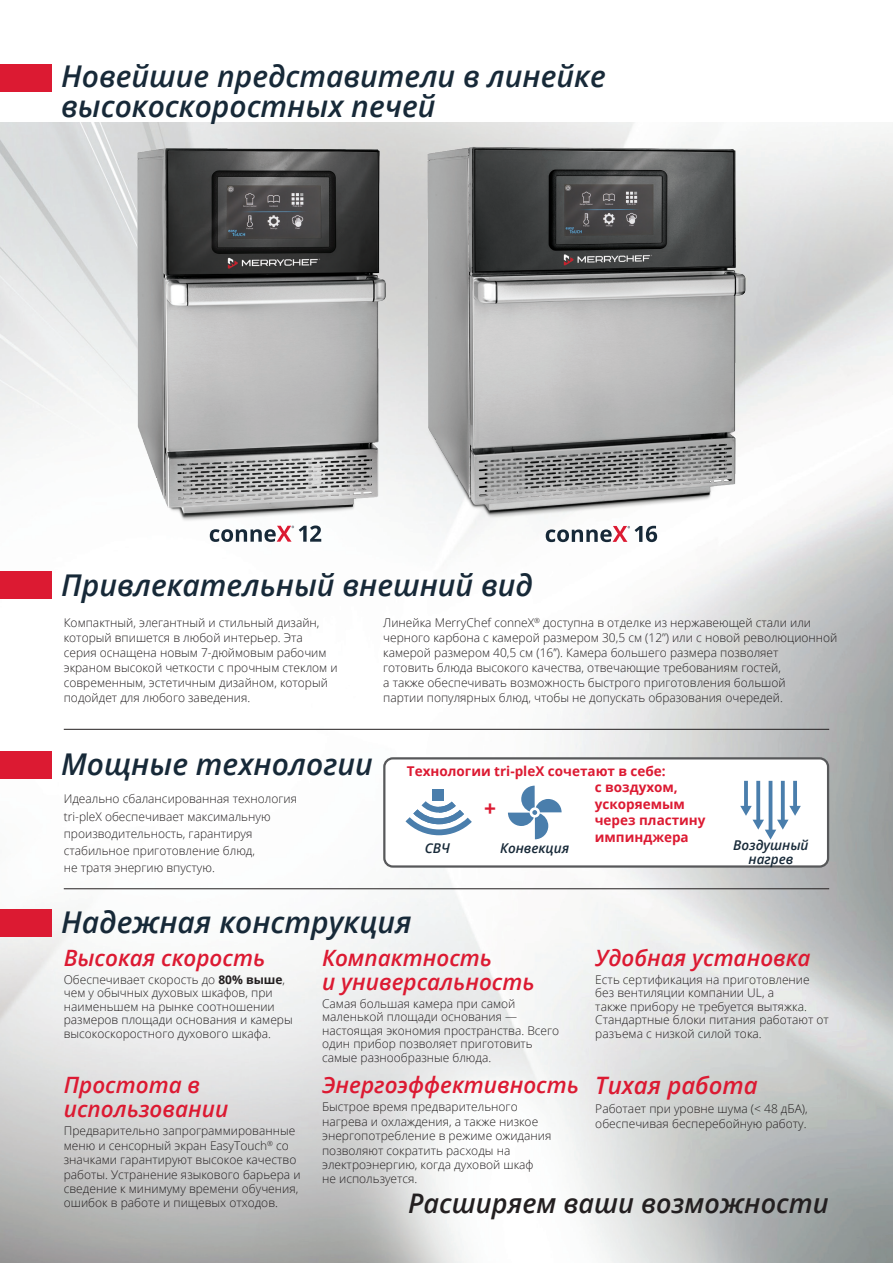
<style>
.page{position:relative;width:893px;height:1263px;background:#fff}
.page>*{position:absolute;margin:0;border:0;box-sizing:border-box;transform-origin:0 0}
.t1{font:italic 600 30px/30px "Open Sans";color:#172938}
.t2{font:italic 600 27px "Open Sans";color:#231f20}
.t3{font:italic 600 24px "Open Sans";color:#dc1a32}
.t4{font:italic 600 22.5px/24px "Open Sans";color:#dc1a32}
.t5{font:700 21px "Open Sans";color:#dc1a32}
.t6{font:700 13.5px/16.5px "Open Sans";color:#dc1a32}
.t7{font:italic 600 13.5px/13.5px "Open Sans";color:#172938;text-align:center}
.t8{font:300 12px/13.5px "Open Sans";color:#231f20}
.s1{font-weight:700}
</style>
<div class="page">
<img style="left:0;top:122px;width:893px;height:1141px">
<div style="left:0;top:64px;width:51px;height:27px;background:#dc1a32"></div>
<div style="left:0;top:571px;width:51px;height:27px;background:#dc1a32"></div>
<div style="left:0;top:909px;width:51px;height:28px;background:#dc1a32"></div>
<img style="left:133px;top:136px;width:255px;height:389px">
<img style="left:414px;top:136px;width:332px;height:389px">
<hr style="left:64px;top:729px;width:765px;height:1px;background:#231f20">
<hr style="left:64px;top:888px;width:765px;height:1px;background:#231f20">
<svg style="left:210px;top:525px;width:111px;height:17px"></svg>
<svg style="left:546px;top:526px;width:111px;height:16px"></svg>
<div style="left:0;top:752px;width:51px;height:27px;background:#dc1a32"></div>
<div style="left:384px;top:758px;width:444px;height:108px;background:#fff;border-radius:9px"></div>
<div style="left:383px;top:757px;width:446px;height:111px;border:2px solid #57585a;border-radius:9px"></div>
<svg style="left:740px;top:781px;width:61px;height:58px"></svg>
<svg style="left:405px;top:801px;width:67px;height:34px"></svg>
<div style="left:433px;top:790px;width:11px;height:11px;background:#4a7eac"></div>
<svg style="left:508px;top:786px;width:54px;height:53px"></svg>
<p class="t1" style="left:61px;top:61px;width:546px">Новейшие представители в линейке высокоскоростных печей</p>
<p class="t1" style="left:61px;top:569px;width:473px">Привлекательный внешний вид</p>
<p class="t8" style="left:64px;top:614px;width:275px;line-height:15px">Компактный, элегантный и стильный дизайн, который впишется в любой интерьер. Эта серия оснащена новым 7-дюймовым рабочим экраном высокой четкости с прочным стеклом и современным, эстетичным дизайном, который подойдет для любого заведения.</p>
<p class="t8" style="left:383px;top:614px;width:456px;line-height:15px">Линейка MerryChef conneX<sup>®</sup> доступна в отделке из нержавеющей стали или черного карбона с камерой размером 30,5 см (12’’) или с новой революционной камерой размером 40,5 см (16’’). Камера большего размера позволяет<br>готовить блюда высокого качества, отвечающие требованиям гостей,<br>а также обеспечивать возможность быстрого приготовления большой<br>партии популярных блюд, чтобы не допускать образования очередей.</p>
<p class="t1" style="left:61px;top:749px;width:313px">Мощные технологии</p>
<p class="t8" style="left:64px;top:790px;width:235px;line-height:17.2px">Идеально сбалансированная технология tri-pleX обеспечивает максимальную производительность, гарантируя стабильное приготовление блюд,<br>не тратя энергию впустую.</p>
<p class="t5" style="left:484px;top:793px;width:13px">+</p>
<p class="t6" style="left:407px;top:762px;width:260px">Технологии tri-pleX сочетают в себе:</p>
<p class="t6" style="left:595px;top:779px;width:112px">с воздухом, ускоряемым через пластину импинджера</p>
<p class="t7" style="left:425px;top:841px;width:27px">СВЧ</p>
<p class="t7" style="left:500px;top:841px;width:71px">Конвекция</p>
<p class="t7" style="left:733px;top:838px;width:77px">Воздушный нагрев</p>
<p class="t1" style="left:61px;top:907px;width:352px">Надежная конструкция</p>
<p class="t4" style="left:64px;top:945px;width:203px">Высокая скорость</p>
<p class="t8" style="left:64px;top:972px;width:230px">Обеспечивает скорость до <span class="s1">80% выше</span>, чем у обычных духовых шкафов, при наименьшем на рынке соотношении размеров площади основания и камеры высокоскоростного духового шкафа.</p>
<p class="t4" style="left:322px;top:945px;width:214px">Компактность<br>и универсальность</p>
<p class="t8" style="left:322px;top:996px;width:239px">Самая большая камера при самой маленькой площади основания — настоящая экономия пространства. Всего один прибор позволяет приготовить самые разнообразные блюда.</p>
<p class="t4" style="left:595px;top:945px;width:217px">Удобная установка</p>
<p class="t8" style="left:595px;top:972px;width:235px">Есть сертификация на приготовление без вентиляции компании UL, а<br>также прибору не требуется вытяжка.<br>Стандартные блоки питания работают от разъема с низкой силой тока.</p>
<p class="t4" style="left:64px;top:1072px;width:166px">Простота в использовании</p>
<p class="t8" style="left:64px;top:1123px;width:238px;line-height:14.4px">Предварительно запрограммированные меню и сенсорный экран EasyTouch<sup>®</sup> со значками гарантируют высокое качество работы. Устранение языкового барьера и сведение к минимуму времени обучения, ошибок в работе и пищевых отходов.</p>
<p class="t4" style="left:322px;top:1072px;width:258px">Энергоэффективность</p>
<p class="t8" style="left:322px;top:1099px;width:231px;line-height:14.4px">Быстрое время предварительного нагрева и охлаждения, а также низкое энергопотребление в режиме ожидания позволяют сократить расходы на электроэнергию, когда духовой шкаф<br>не используется.</p>
<p class="t3" style="left:595px;top:1068px;width:164px">Тихая работа</p>
<p class="t8" style="left:595px;top:1100px;width:214px;line-height:15px">Работает при уровне шума (&lt; 48 дБА), обеспечивая бесперебойную работу.</p>
<p class="t2" style="left:408px;top:1185px;width:422px">Расширяем ваши возможности</p>
</div>
